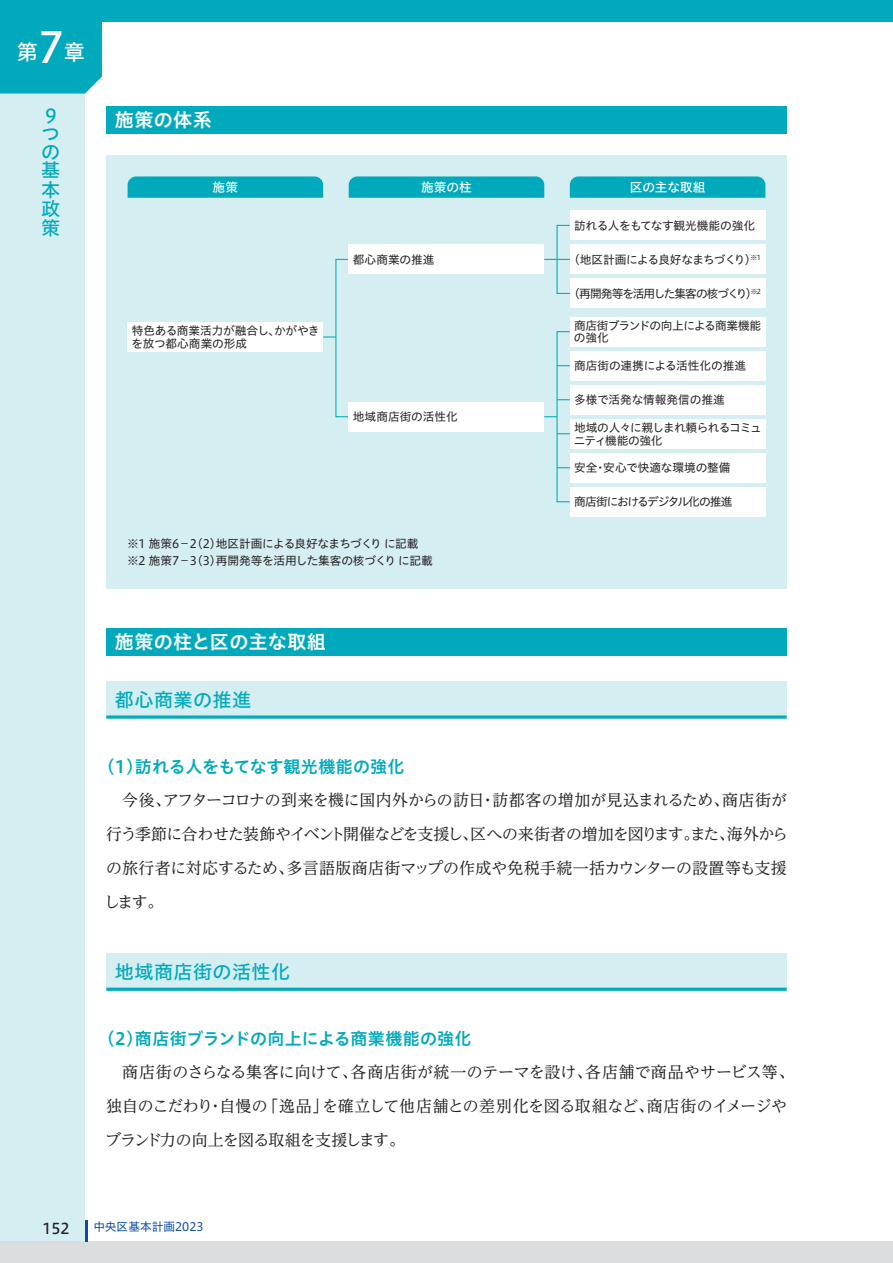
<style>
.page{position:relative;width:893px;height:1263px;background:#fff}
.page>*{position:absolute;margin:0;border:0;box-sizing:border-box;transform-origin:0 0}
.t1{font:21.3px "Hiragino UD Sans Std N W5";color:#fff}
.t2{font:19.2px/18.6px "Hiragino UD Sans Std N W5";letter-spacing:.025em;color:#00aabc}
.t3{font:19.2px "Hiragino UD Sans Std N W6";letter-spacing:.01em;color:#fff}
.t4{font:16.95px "Hiragino UD Sans Std N W6";letter-spacing:.01em;color:#00aabc}
.t5{font:15.9px/34px "UD Reimin Pr 6 N";letter-spacing:-.02em;color:#231f20;text-align:justify}
.t6{font:14.85px "Hiragino UD Sans Std N W5";color:#231f20}
.t7{font:12.75px "Hiragino UD Sans Std N W5";letter-spacing:-.015em;color:#fff}
.t8{font:11.7px/12.8px "Hiragino UD Sans Std N W4";letter-spacing:-.025em;color:#231f20}
.t9{font:11.7px "Hiragino UD Sans Std N W4";letter-spacing:-.09em;color:#231f20}
.t10{font:11.7px/12.8px "Hiragino UD Sans Std N W4";letter-spacing:-.055em;color:#231f20}
.t11{font:11.7px "Hiragino UD Sans Std N W4";letter-spacing:-.06em;color:#231f20}
.t12{font:11.7px "Hiragino UD Sans Std N W4";color:#231f20}
.t13{font:11.7px "Hiragino UD Sans Std N W4";letter-spacing:-.005em;color:#231f20}
.t14{font:11.7px "Hiragino UD Sans Std N W4";color:#0d4da1}
.s1{font-size:42.45px}
</style>
<div class="page">
<div style="left:0;top:0;width:85px;height:1263px;background:#d5eef2"></div>
<div style="left:0;top:1242px;width:893px;height:21px;background:#dcdddf"></div>
<hr style="left:85px;top:1220px;width:2px;height:22px;background:#0d4da1">
<div style="left:0;top:0;width:893px;height:21px;background:#00aabc"></div>
<div style="left:0;top:21px;width:102px;height:73px;background:#00aabc"></div>
<div style="left:106px;top:106px;width:681px;height:28px;background:#00aabc"></div>
<div style="left:106px;top:628px;width:681px;height:28px;background:#00aabc"></div>
<div style="left:106px;top:681px;width:681px;height:37px;background:#d5eef2"></div>
<svg style="left:106px;top:715px;width:681px;height:4px;background:#2eb8c7"></svg>
<div style="left:106px;top:954px;width:681px;height:36px;background:#d5eef2"></div>
<hr style="left:106px;top:988px;width:681px;height:3px;background:#00aabc">
<div style="left:106px;top:155px;width:681px;height:434px;background:#d5eef2"></div>
<svg style="left:557px;top:365px;width:13px;height:1px"></svg>
<svg style="left:557px;top:399px;width:13px;height:1px"></svg>
<svg style="left:557px;top:433px;width:13px;height:1px"></svg>
<svg style="left:557px;top:467px;width:13px;height:1px"></svg>
<svg style="left:323px;top:336px;width:12px;height:1px"></svg>
<svg style="left:544px;top:416px;width:13px;height:1px"></svg>
<svg style="left:544px;top:259px;width:26px;height:1px"></svg>
<svg style="left:128px;top:176px;width:195px;height:22px;background:#08acbe"></svg>
<svg style="left:349px;top:176px;width:195px;height:22px;background:#08acbe"></svg>
<svg style="left:570px;top:176px;width:195px;height:22px;background:#08acbe"></svg>
<div style="left:570px;top:210px;width:195px;height:30px;background:#fff"></div>
<div style="left:570px;top:244px;width:195px;height:30px;background:#fff"></div>
<div style="left:128px;top:322px;width:195px;height:30px;background:#fff"></div>
<div style="left:349px;top:402px;width:195px;height:30px;background:#fff"></div>
<div style="left:349px;top:244px;width:195px;height:30px;background:#fff"></div>
<div style="left:570px;top:279px;width:195px;height:29px;background:#fff"></div>
<div style="left:570px;top:317px;width:195px;height:30px;background:#fff"></div>
<div style="left:570px;top:351px;width:195px;height:30px;background:#fff"></div>
<div style="left:570px;top:385px;width:195px;height:30px;background:#fff"></div>
<div style="left:570px;top:419px;width:195px;height:30px;background:#fff"></div>
<div style="left:570px;top:453px;width:195px;height:30px;background:#fff"></div>
<div style="left:570px;top:487px;width:195px;height:30px;background:#fff"></div>
<h1 class="t1" style="left:17px;top:36px;width:70px">第<span class="s1">7</span>章</h1>
<p class="t2" style="left:41px;top:106px;width:20px">9つの基本政策</p>
<p class="t3" style="left:115px;top:105px;width:99px">施策の体系</p>
<p class="t7" style="left:213px;top:177px;width:27px">施策</p>
<p class="t7" style="left:421px;top:177px;width:52px">施策の柱</p>
<p class="t7" style="left:630px;top:177px;width:77px">区の主な取組</p>
<p class="t8" style="left:574px;top:218px;width:183px">訪れる人をもてなす観光機能の強化</p>
<p class="t11" style="left:568px;top:250px;width:194px">（地区計画による良好なまちづくり）<sup>※1</sup></p>
<p class="t12" style="left:353px;top:250px;width:83px">都心商業の推進</p>
<p class="t8" style="left:131px;top:323px;width:190px">特色ある商業活力が融合し、かがやきを放つ都心商業の形成</p>
<p class="t12" style="left:353px;top:408px;width:106px">地域商店街の活性化</p>
<p class="t8" style="left:127px;top:535px;width:307px;line-height:17px">※1 施策6－2（2）地区計画による良好なまちづくり に記載※2 施策7－3（3）再開発等を活用した集客の核づくり に記載</p>
<p class="t9" style="left:568px;top:284px;width:194px">（再開発等を活用した集客の核づくり）<sup>※2</sup></p>
<p class="t8" style="left:574px;top:318px;width:189px">商店街ブランドの向上による商業機能の強化</p>
<p class="t8" style="left:574px;top:359px;width:174px">商店街の連携による活性化の推進</p>
<p class="t13" style="left:574px;top:391px;width:152px">多様で活発な情報発信の推進</p>
<p class="t10" style="left:574px;top:421px;width:189px">地域の人々に親しまれ頼られるコミュニティ機能の強化</p>
<p class="t8" style="left:574px;top:461px;width:158px">安全・安心で快適な環境の整備</p>
<p class="t9" style="left:574px;top:493px;width:160px">商店街におけるデジタル化の推進</p>
<p class="t3" style="left:115px;top:627px;width:213px">施策の柱と区の主な取組</p>
<p class="t2" style="left:115px;top:689px;width:138px">都心商業の推進</p>
<p class="t4" style="left:98px;top:754px;width:308px">（1）訪れる人をもてなす観光機能の強化</p>
<p class="t5" style="left:104px;top:782px;width:686px;text-indent:18px">今後､アフターコロナの到来を機に国内外からの訪日･訪都客の増加が見込まれるため､商店街が行う季節に合わせた装飾やイベント開催などを支援し､区への来街者の増加を図ります｡また､海外からの旅行者に対応するため､多言語版商店街マップの作成や免税手続一括カウンターの設置等も支援します｡</p>
<p class="t2" style="left:115px;top:961px;width:177px">地域商店街の活性化</p>
<p class="t4" style="left:98px;top:1026px;width:375px">（2）商店街ブランドの向上による商業機能の強化</p>
<p class="t5" style="left:105px;top:1055px;width:683px;text-indent:17px">商店街のさらなる集客に向けて､各商店街が統一のテーマを設け､各店舗で商品やサービス等､独自のこだわり･自慢の「逸品」を確立して他店舗との差別化を図る取組など､商店街のイメージやブランド力の向上を図る取組を支援します｡</p>
<p class="t6" style="left:43px;top:1217px;width:29px">152</p>
<p class="t14" style="left:93px;top:1217px;width:112px">中央区基本計画2023</p>
</div>
